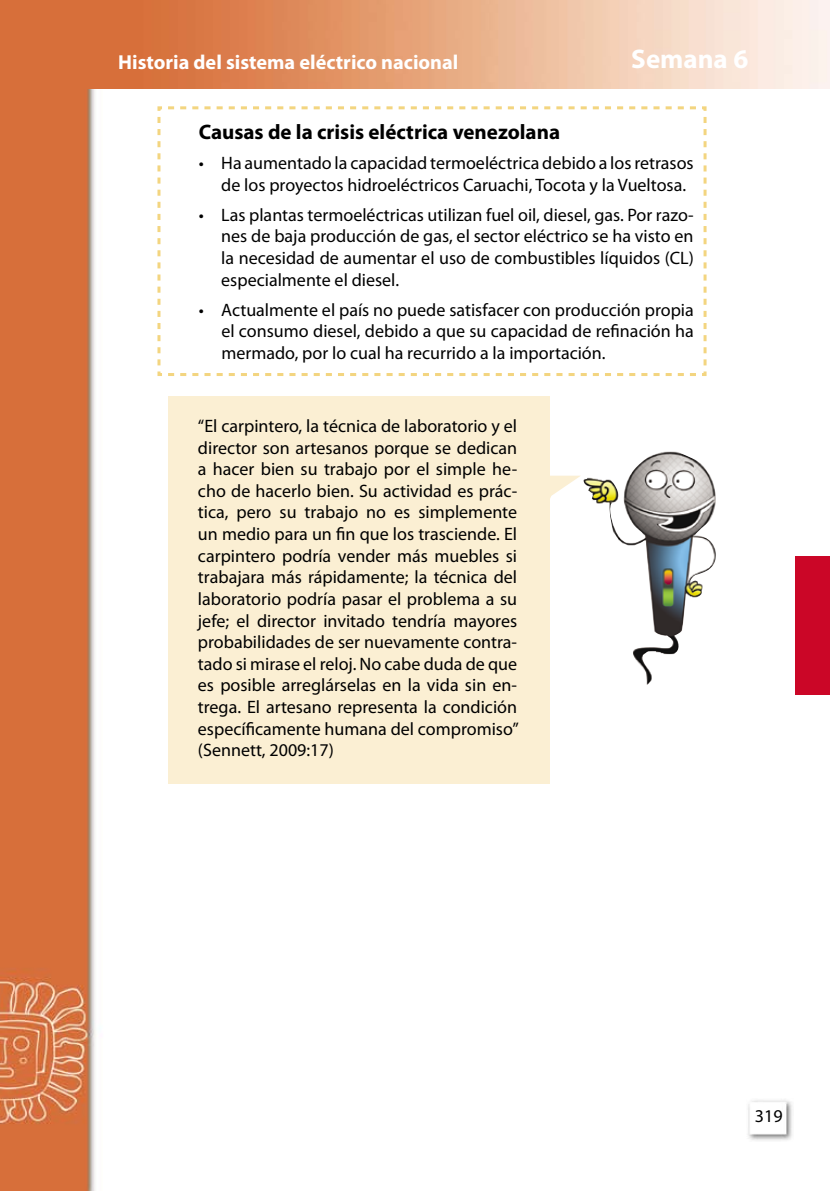
<style>
.page{position:relative;width:830px;height:1191px;background:#fff}
.page>*{position:absolute;margin:0;border:0;box-sizing:border-box;transform-origin:0 0}
.t1{font:700 27px "Myriad Pro";color:#fff}
.t2{font:700 21px "Myriad Pro";color:#000}
.t3{font:700 20.25px "Myriad Pro";color:#fff}
.t4{font:18px/21.6px "Myriad Pro";color:#000;text-align:justify}
</style>
<div class="page">
<img style="left:0;top:89px;width:96px;height:1102px">
<img style="left:0;top:0;width:829px;height:89px">
<img style="left:748px;top:1100px;width:44px;height:41px">
<div style="left:794px;top:556px;width:35px;height:138px;background:#cb0627"></div>
<div style="left:168px;top:396px;width:381px;height:387px;background:#fbefd3"></div>
<svg style="left:549px;top:476px;width:31px;height:23px"></svg>
<img style="left:583px;top:451px;width:133px;height:234px">
<svg style="left:157px;top:106px;width:550px;height:270px"></svg>
<p class="t3" style="left:118px;top:49px;width:341px">Historia del sistema eléctrico nacional</p>
<h1 class="t1" style="left:631px;top:41px;width:119px">Semana 6</h1>
<p class="t2" style="left:199px;top:118px;width:363px">Causas de la crisis eléctrica venezolana</p>
<p class="t4" style="left:221px;top:152px;width:473px;text-indent:-22px">• Ha aumentado la capacidad termoeléctrica debido a los retrasos de los proyectos hidroeléctricos Caruachi, Tocota y la Vueltosa.</p>
<p class="t4" style="left:221px;top:204px;width:474px;text-indent:-22px">• Las plantas termoeléctricas utilizan fuel oil, diesel, gas. Por razo&shy;nes de baja producción de gas, el sector eléctrico se ha visto en la necesidad de aumentar el uso de combustibles líquidos (CL) especialmente el diesel.</p>
<p class="t4" style="left:221px;top:299px;width:474px;text-indent:-23px">• Actualmente el país no puede satisfacer con producción propia el consumo diesel, debido a que su capacidad de refinación ha mermado, por lo cual ha recurrido a la importación.</p>
<p class="t4" style="left:198px;top:415px;width:322px">“El carpintero, la técnica de laboratorio y el director son artesanos porque se dedican a hacer bien su trabajo por el simple he&shy;cho de hacerlo bien. Su actividad es prác&shy;tica, pero su trabajo no es simplemente un medio para un fin que los trasciende. El carpintero podría vender más muebles si trabajara más rápidamente; la técnica del laboratorio podría pasar el problema a su jefe; el director invitado tendría mayores probabilidades de ser nuevamente contra&shy;tado si mirase el reloj. No cabe duda de que es posible arreglárselas en la vida sin en&shy;trega. El artesano representa la condición específicamente humana del compromiso” (Sennett, 2009:17)</p>
<p class="t4" style="left:754px;top:1105px;width:29px">319</p>
</div>
